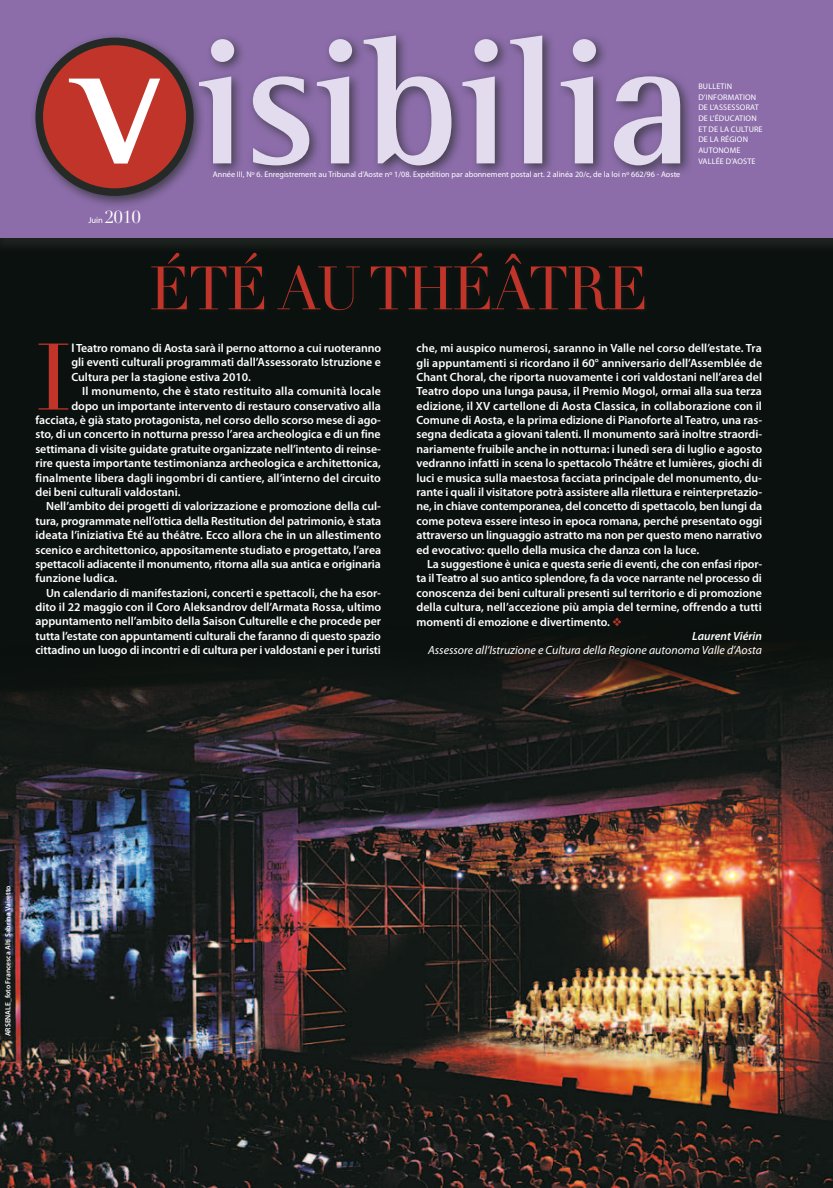
<style>
.page{position:relative;width:833px;height:1188px;background:#fff}
.page>*{position:absolute;margin:0;border:0;box-sizing:border-box;transform-origin:0 0}
.t1{font:92.62px "Didot LT Std";color:#c03429}
.t2{font:60px "Didot LT Std";letter-spacing:-.03em;color:#c03429}
.t3{font:600 11.88px/14.4px "Myriad Pro";letter-spacing:-.005em;color:#fff;text-align:justify}
.t4{font:italic 11.88px "Myriad Pro";color:#fff}
.t5{font:600 11.88px "Myriad Pro";letter-spacing:.015em;color:#fff}
.t6{font:italic 600 11.88px "Myriad Pro";color:#fff}
.t7{font:8.62px "Myriad Pro";color:#fff}
.t8{font:8.12px "Myriad Pro";color:#fff}
.t9{font:8.12px/10.6px "Myriad Pro";letter-spacing:.02em;color:#fff}
.t10{font:600 7.5px "Myriad Pro";color:#fff}
.s1{font-family:"Didot LT Std";font-size:17.25px}
.s2{color:#c03429}
</style>
<div class="page">
<div style="left:0;top:0;width:833px;height:1187px;background:#0b110e"></div>
<img style="left:0;top:641px;width:833px;height:546px">
<div style="left:0;top:0;width:833px;height:254px;background:#252a27;opacity:.7"></div>
<div style="left:0;top:0;width:833px;height:237px;background:#8c6daa"></div>
<div style="left:29px;top:29px;width:664px;height:179px;background:#252a27;opacity:.7"></div>
<div style="left:39px;top:41px;width:151px;height:151px;background:#c03429;border-radius:50%"></div>
<div style="left:35px;top:38px;width:159px;height:158px;border:8px solid #252a27;border-radius:50%"></div>
<svg style="left:69px;top:79px;width:91px;height:84px"></svg>
<svg style="left:199px;top:35px;width:481px;height:130px"></svg>
<div style="left:149px;top:250px;width:500px;height:65px;background:#0b110e"></div>
<p class="t8" style="left:213px;top:170px;width:469px">Année III, Nº 6. Enregistrement au Tribunal d’Aoste nº 1/08. Expédition par abonnement postal art. 2 alinéa 20/c, de la loi nº 662/96 - Aoste</p>
<p class="t7" style="left:88px;top:216px;width:54px">Juin <span class="s1">2010</span></p>
<h2 class="t2" style="left:149px;top:253px;width:500px">ÉTÉ AU THÉÂTRE</h2>
<p class="t9" style="left:698px;top:81px;width:66px">Bulletin d’information de l’assessorat de l’éducation et de la culture de la Région autonome<br>Vallée d’Aoste</p>
<h1 class="t1" style="left:35px;top:322px;width:37px">I</h1>
<p class="t3" style="left:71px;top:341px;width:311px">l Teatro romano di Aosta sarà il perno attorno a cui ruoteranno gli eventi culturali programmati dall’Assessorato Istruzione e Cultura per la stagione estiva 2010.</p>
<p class="t5" style="left:82px;top:384px;width:300px">Il monumento, che è stato restituito alla comunità locale</p>
<p class="t3" style="left:71px;top:398px;width:311px">dopo un importante intervento di restauro conservativo alla</p>
<p class="t3" style="left:35px;top:413px;width:347px">facciata, è già stato protagonista, nel corso dello scorso mese di ago-</p>
<p class="t3" style="left:35px;top:427px;width:347px">sto, di un concerto in notturna presso l’area archeologica e di un fine</p>
<p class="t3" style="left:35px;top:441px;width:347px">settimana di visite guidate gratuite organizzate nell’intento di reinse-</p>
<p class="t3" style="left:35px;top:456px;width:347px">rire questa importante testimonianza archeologica e architettonica,</p>
<p class="t3" style="left:35px;top:470px;width:347px">finalmente libera dagli ingombri di cantiere, all’interno del circuito</p>
<p class="t3" style="left:35px;top:485px;width:147px">dei beni culturali valdostani.</p>
<p class="t3" style="left:46px;top:499px;width:336px">Nell’ambito dei progetti di valorizzazione e promozione della cul-</p>
<p class="t3" style="left:35px;top:513px;width:347px">tura, programmate nell’ottica della Restitution del patrimonio, è stata</p>
<p class="t3" style="left:35px;top:528px;width:347px">ideata l’iniziativa Été au théâtre. Ecco allora che in un allestimento</p>
<p class="t3" style="left:35px;top:542px;width:347px">scenico e architettonico, appositamente studiato e progettato, l’area</p>
<p class="t3" style="left:35px;top:556px;width:347px">spettacoli adiacente il monumento, ritorna alla sua antica e originaria</p>
<p class="t3" style="left:35px;top:571px;width:83px">funzione ludica.</p>
<p class="t3" style="left:46px;top:585px;width:336px">Un calendario di manifestazioni, concerti e spettacoli, che ha esor-</p>
<p class="t3" style="left:35px;top:600px;width:347px">dito il 22 maggio con il Coro Aleksandrov dell’Armata Rossa, ultimo</p>
<p class="t3" style="left:35px;top:614px;width:347px">appuntamento nell’ambito della Saison Culturelle e che procede per</p>
<p class="t3" style="left:35px;top:628px;width:347px">tutta l’estate con appuntamenti culturali che faranno di questo spazio</p>
<p class="t3" style="left:35px;top:643px;width:347px">cittadino un luogo di incontri e di cultura per i valdostani e per i turisti</p>
<p class="t3" style="left:416px;top:341px;width:347px">che, mi auspico numerosi, saranno in Valle nel corso dell’estate. Tra gli appuntamenti si ricordano il 60° anniversario dell’Assemblée de Chant Choral, che riporta nuovamente i cori valdostani nell’area del Teatro dopo una lunga pausa, il Premio Mogol, ormai alla sua terza edizione, il XV cartellone di Aosta Classica, in collaborazione con il Comune di Aosta, e la prima edizione di Pianoforte al Teatro, una ras&shy;segna dedicata a giovani talenti. Il monumento sarà inoltre straordi&shy;nariamente fruibile anche in notturna: i lunedì sera di luglio e agosto vedranno infatti in scena lo spettacolo Théâtre et lumières, giochi di luci e musica sulla maestosa facciata principale del monumento, du&shy;rante i quali il visitatore potrà assistere alla rilettura e reinterpretazio&shy;ne, in chiave contemporanea, del concetto di spettacolo, ben lungi da come poteva essere inteso in epoca romana, perché presentato oggi attraverso un linguaggio astratto ma non per questo meno narrativo ed evocativo: quello della musica che danza con la luce.</p>
<p class="t3" style="left:427px;top:557px;width:336px">La suggestione è unica e questa serie di eventi, che con enfasi ripor-</p>
<p class="t3" style="left:416px;top:571px;width:347px">ta il Teatro al suo antico splendore, fa da voce narrante nel processo di</p>
<p class="t3" style="left:416px;top:585px;width:347px">conoscenza dei beni culturali presenti sul territorio e di promozione</p>
<p class="t3" style="left:416px;top:600px;width:347px">della cultura, nell’accezione più ampia del termine, offrendo a tutti</p>
<p class="t3" style="left:416px;top:614px;width:207px">momenti di emozione e divertimento. <span class="s2">❖</span></p>
<p class="t6" style="left:692px;top:629px;width:71px">Laurent Viérin</p>
<p class="t4" style="left:428px;top:643px;width:335px">Assessore all’Istruzione e Cultura della Regione autonoma Valle d’Aosta</p>
<p class="t10" style="left:4px;top:1036px;width:152px;rotate:-90deg">ARSENALE_foto Francesca Alti Sabrina Vairetto</p>
</div>
